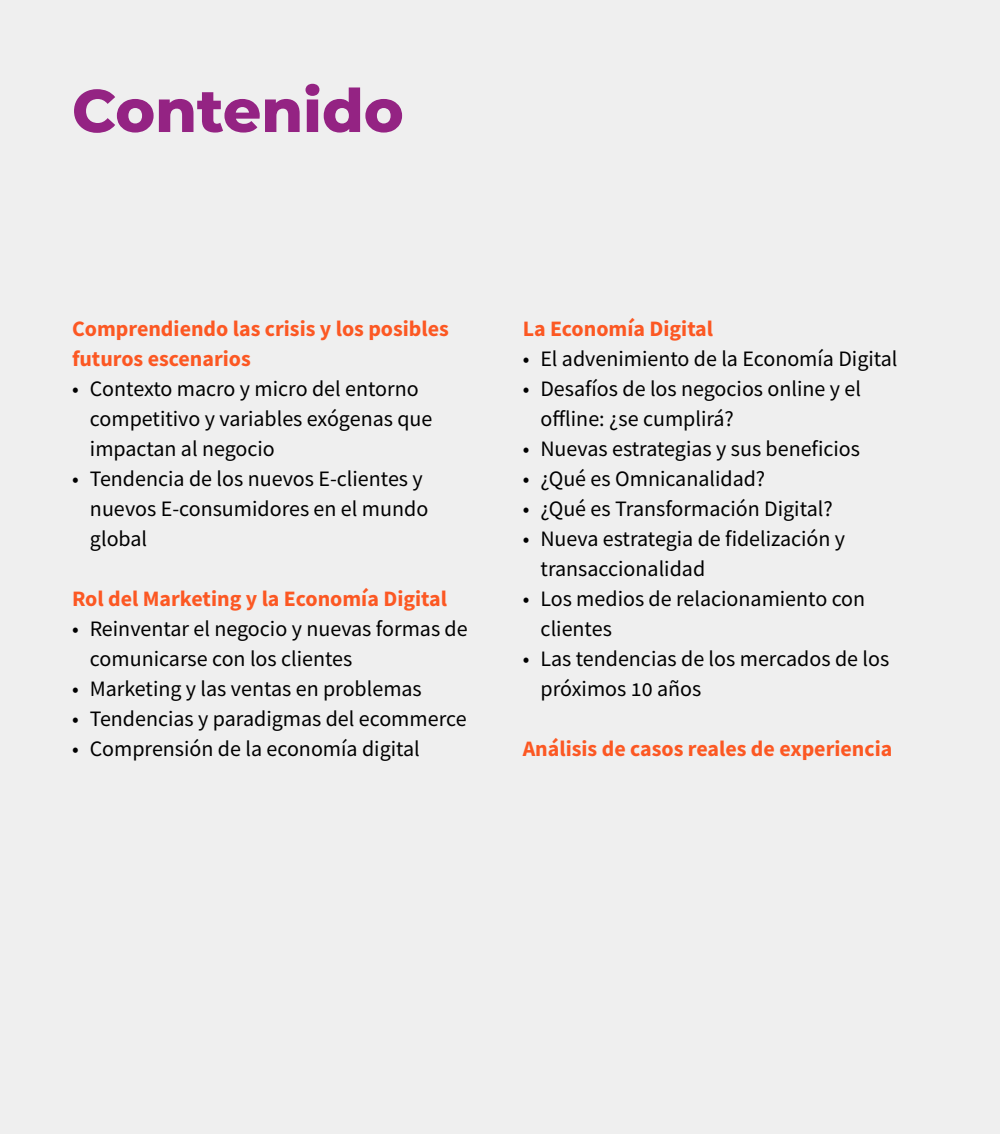
<style>
.page{position:relative;width:1000px;height:1134px;background:#efefef}
.page>*{position:absolute;margin:0;border:0;box-sizing:border-box;transform-origin:0 0}
.t1{font:800 60px "Montserrat";color:#942383}
.t2{font:22px/30px "Source Sans Pro";color:#000}
.t3{font:700 22px/30px "Source Sans Pro";color:#fc5823}
</style>
<div class="page">
<h1 class="t1" style="left:72px;top:67px;width:333px">Contenido</h1>
<p class="t3" style="left:72px;top:313px;width:378px">Comprendiendo las crisis y los posibles futuros escenarios</p>
<p class="t2" style="left:90px;top:374px;width:344px;text-indent:-18px">• Contexto macro y micro del entorno competitivo y variables exógenas que impactan al negocio</p>
<p class="t2" style="left:90px;top:464px;width:340px;text-indent:-18px">• Tendencia de los nuevos E-clientes y nuevos E-consumidores en el mundo global</p>
<p class="t3" style="left:72px;top:583px;width:377px">Rol del Marketing y la Economía Digital</p>
<p class="t2" style="left:90px;top:614px;width:379px;text-indent:-18px">• Reinventar el negocio y nuevas formas de comunicarse con los clientes</p>
<p class="t2" style="left:72px;top:674px;width:351px">• Marketing y las ventas en problemas</p>
<p class="t2" style="left:72px;top:704px;width:396px">• Tendencias y paradigmas del ecommerce</p>
<p class="t2" style="left:72px;top:734px;width:349px">• Comprensión de la economía digital</p>
<p class="t3" style="left:523px;top:313px;width:192px">La Economía Digital</p>
<p class="t2" style="left:523px;top:344px;width:376px">• El advenimiento de la Economía Digital</p>
<p class="t2" style="left:541px;top:374px;width:322px;text-indent:-18px">• Desafíos de los negocios online y el offline: ¿se cumplirá?</p>
<p class="t2" style="left:523px;top:434px;width:339px">• Nuevas estrategias y sus beneficios</p>
<p class="t2" style="left:523px;top:464px;width:244px">• ¿Qué es Omnicanalidad?</p>
<p class="t2" style="left:523px;top:494px;width:312px">• ¿Qué es Transformación Digital?</p>
<p class="t2" style="left:541px;top:524px;width:306px;text-indent:-18px">• Nueva estrategia de fidelización y transaccionalidad</p>
<p class="t2" style="left:541px;top:584px;width:326px;text-indent:-18px">• Los medios de relacionamiento con clientes</p>
<p class="t2" style="left:541px;top:644px;width:350px;text-indent:-18px">• Las tendencias de los mercados de los próximos 10 años</p>
<p class="t3" style="left:523px;top:734px;width:371px">Análisis de casos reales de experiencia</p>
</div>
